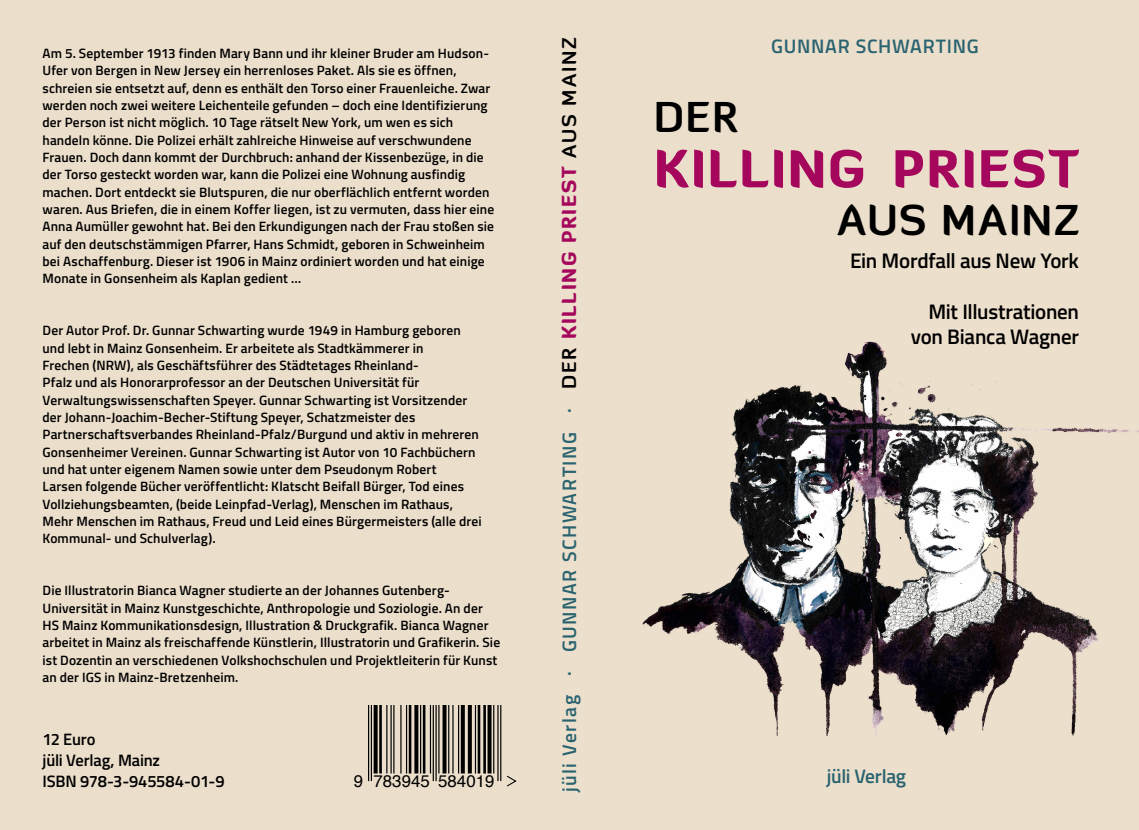
<style>
.page{position:relative;width:1139px;height:830px;background:#fff}
.page>*{position:absolute;margin:0;border:0;box-sizing:border-box;transform-origin:0 0}
.t1{font:900 51px "Diavlo";letter-spacing:.04em;color:#a4075b}
.t2{font:700 42px "Diavlo";letter-spacing:.035em;color:#000}
.t3{font:600 21px/25.2px "Titillium Web";letter-spacing:-.015em;color:#000;text-align:right}
.t4{font:600 19.5px "Titillium Web";letter-spacing:.075em;color:#2a6370}
.t5{font:600 19.5px "Titillium Web";letter-spacing:.05em;color:#2a6370}
.t6{font:600 19.5px "Titillium Web";letter-spacing:-.015em;color:#2a6370}
.t7{font:16.8px "Helvetica";color:#000}
.t8{font:600 16.5px/21px "Titillium Web";letter-spacing:-.01em;color:#000}
.t9{font:600 13.5px/17.2px "Titillium Web";letter-spacing:.01em;color:#000}
.s1{font-family:"Diavlo";font-weight:700;color:#000}
.s2{font-family:"Diavlo";font-weight:900;color:#a4075b}
</style>
<div class="page">
<div style="left:544px;top:0;width:595px;height:829px;background:#ebdecb"></div>
<img style="left:642px;top:341px;width:497px;height:395px">
<div style="left:0;top:0;width:544px;height:829px;background:#ebdecb"></div>
<hr style="left:368px;top:679px;width:1px;height:101px;background:#000">
<hr style="left:371px;top:679px;width:1px;height:101px;background:#000">
<svg style="left:374px;top:705px;width:4px;height:68px"></svg>
<hr style="left:379px;top:679px;width:3px;height:94px;background:#000">
<hr style="left:386px;top:679px;width:1px;height:94px;background:#000">
<hr style="left:390px;top:679px;width:2px;height:94px;background:#000">
<hr style="left:393px;top:679px;width:1px;height:94px;background:#000">
<hr style="left:400px;top:679px;width:2px;height:94px;background:#000">
<hr style="left:406px;top:679px;width:1px;height:94px;background:#000">
<hr style="left:409px;top:679px;width:2px;height:94px;background:#000">
<svg style="left:414px;top:705px;width:4px;height:68px"></svg>
<hr style="left:420px;top:679px;width:1px;height:94px;background:#000">
<hr style="left:423px;top:679px;width:2px;height:94px;background:#000">
<hr style="left:430px;top:679px;width:1px;height:94px;background:#000">
<hr style="left:433px;top:679px;width:1px;height:101px;background:#000">
<hr style="left:435px;top:679px;width:2px;height:101px;background:#000">
<hr style="left:438px;top:679px;width:1px;height:94px;background:#000">
<div style="left:442px;top:679px;width:5px;height:94px;background:#000"></div>
<hr style="left:448px;top:679px;width:1px;height:94px;background:#000">
<hr style="left:452px;top:679px;width:2px;height:94px;background:#000">
<hr style="left:458px;top:679px;width:1px;height:94px;background:#000">
<svg style="left:461px;top:705px;width:4px;height:68px"></svg>
<svg style="left:468px;top:705px;width:4px;height:68px"></svg>
<hr style="left:475px;top:679px;width:1px;height:94px;background:#000">
<hr style="left:478px;top:679px;width:2px;height:94px;background:#000">
<hr style="left:483px;top:679px;width:3px;height:94px;background:#000">
<div style="left:487px;top:679px;width:5px;height:94px;background:#000"></div>
<hr style="left:493px;top:679px;width:1px;height:94px;background:#000">
<hr style="left:497px;top:679px;width:2px;height:101px;background:#000">
<hr style="left:500px;top:679px;width:1px;height:101px;background:#000">
<svg style="left:507px;top:775px;width:10px;height:12px"></svg>
<div style="left:325px;top:675px;width:219px;height:30px;background:#ebdecb"></div>
<p class="t9" style="left:43px;top:44px;width:453px">Am 5. September 1913 finden Mary Bann und ihr kleiner Bruder am Hudson-Ufer von Bergen in New Jersey ein herrenloses Paket. Als sie es öffnen, schreien sie entsetzt auf, denn es enthält den Torso einer Frauenleiche. Zwar werden noch zwei weitere Leichenteile gefunden – doch eine Identifizierung der Person ist nicht möglich. 10 Tage rätselt New York, um wen es sich handeln könne. Die Polizei erhält zahlreiche Hinweise auf verschwundene Frauen. Doch dann kommt der Durchbruch: anhand der Kissenbezüge, in die der Torso gesteckt worden war, kann die Polizei eine Wohnung ausfindig machen. Dort entdeckt sie Blutspuren, die nur oberflächlich entfernt worden waren. Aus Briefen, die in einem Koffer liegen, ist zu vermuten, dass hier eine Anna Aumüller gewohnt hat. Bei den Erkundigungen nach der Frau stoßen sie auf den deutschstämmigen Pfarrer, Hans Schmidt, geboren in Schweinheim bei Aschaffenburg. Dieser ist 1906 in Mainz ordiniert worden und hat einige Monate in Gonsenheim als Kaplan gedient …</p>
<p class="t9" style="left:43px;top:321px;width:441px">Der Autor Prof. Dr. Gunnar Schwarting wurde 1949 in Hamburg geboren und lebt in Mainz Gonsenheim. Er arbeitete als Stadtkämmerer in<br>Frechen (NRW), als Geschäftsführer des Städtetages Rheinland-<br>Pfalz und als Honorarprofessor an der Deutschen Universität für Verwaltungswissenschaften Speyer. Gunnar Schwarting ist Vorsitzender der Johann-Joachim-Becher-Stiftung Speyer, Schatzmeister des Partnerschaftsverbandes Rheinland-Pfalz/Burgund und aktiv in mehreren Gonsenheimer Vereinen. Gunnar Schwarting ist Autor von 10 Fachbüchern und hat unter eigenem Namen sowie unter dem Pseudonym Robert<br>Larsen folgende Bücher veröffentlicht: Klatscht Beifall Bürger, Tod eines Vollziehungsbeamten, (beide Leinpfad-Verlag), Menschen im Rathaus, Mehr Menschen im Rathaus, Freud und Leid eines Bürgermeisters (alle drei Kommunal- und Schulverlag).</p>
<p class="t9" style="left:43px;top:581px;width:459px">Die Illustratorin Bianca Wagner studierte an der Johannes Gutenberg-Universität in Mainz Kunstgeschichte, Anthropologie und Soziologie. An der HS Mainz Kommunikationsdesign, Illustration &amp; Druckgrafik. Bianca Wagner arbeitet in Mainz als freischaffende Künstlerin, Illustratorin und Grafikerin. Sie ist Dozentin an verschiedenen Volkshochschulen und Projektleiterin für Kunst an der IGS in Mainz-Bretzenheim.</p>
<p class="t8" style="left:43px;top:727px;width:184px">12 Euro<br>jüli Verlag, Mainz<br>ISBN 978-3-945584-01-9</p>
<p class="t7" style="left:354px;top:767px;width:142px">9 783945 584019</p>
<h3 class="t4" style="left:555px;top:791px;width:755px;rotate:-90deg">jüli Verlag · GUNNAR SCHWARTING · <span class="s1">DER</span> <span class="s2">KILLING PRIEST</span> <span class="s1">AUS MAINZ</span></h3>
<h3 class="t5" style="left:771px;top:31px;width:209px">GUNNAR SCHWARTING</h3>
<h2 class="t2" style="left:654px;top:90px;width:85px">DER</h2>
<h1 class="t1" style="left:654px;top:136px;width:427px">KILLING PRIEST</h1>
<h2 class="t2" style="left:838px;top:193px;width:243px">AUS MAINZ</h2>
<h3 class="t3" style="left:850px;top:247px;width:231px">Ein Mordfall aus New York</h3>
<h3 class="t3" style="left:911px;top:298px;width:170px">Mit Illustrationen von Bianca Wagner</h3>
<h3 class="t6" style="left:827px;top:761px;width:81px">jüli Verlag</h3>
</div>
